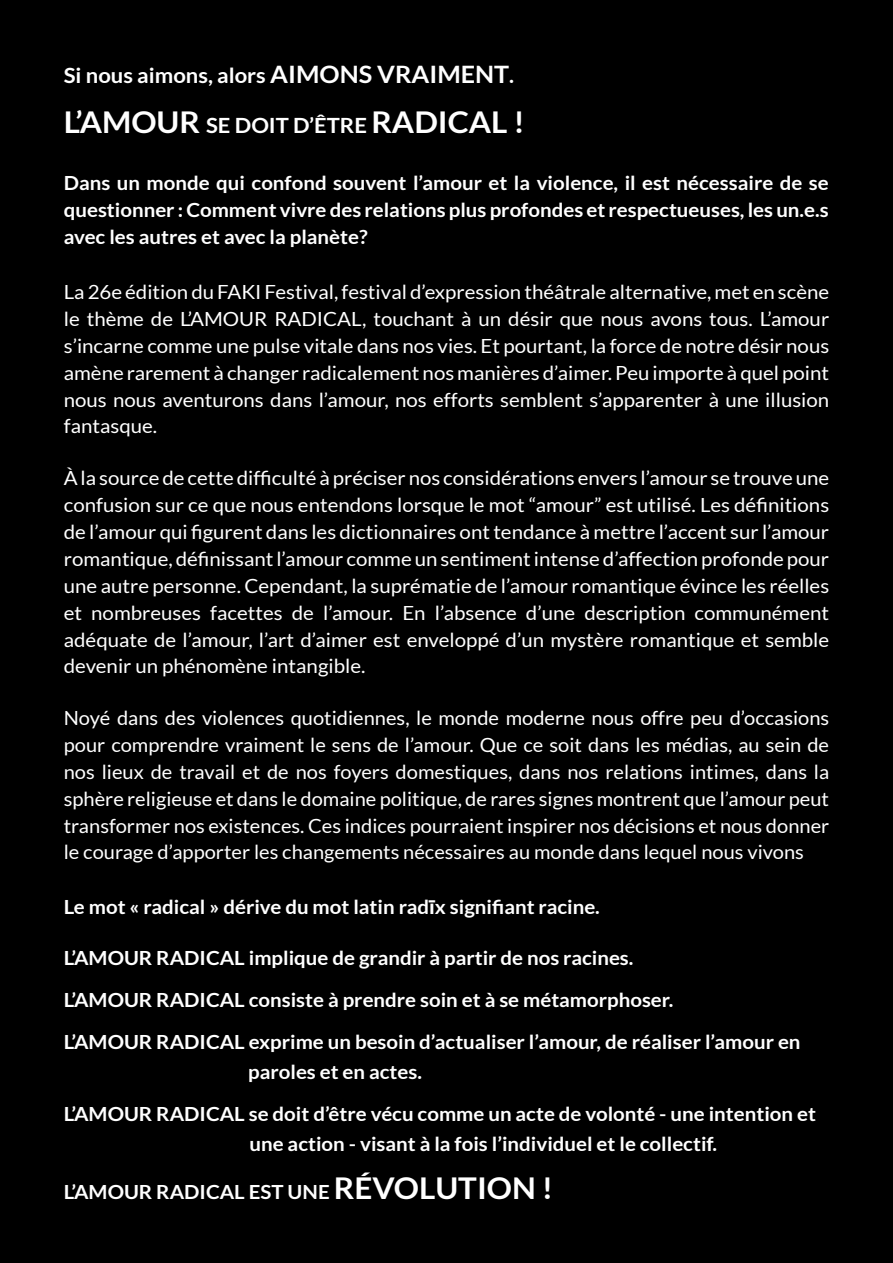
<style>
.page{position:relative;width:893px;height:1263px;background:#000}
.page>*{position:absolute;margin:0;border:0;box-sizing:border-box;transform-origin:0 0}
.t1{font:700 30px "Lato";color:#fff;scale:1.05 1}
.t2{font:700 21px "Lato";color:#fff;scale:1.05 1}
.t3{font:19.5px/26.8px "Lato";color:#fff;text-align:justify;scale:1.05 1}
.t4{font:700 19.5px/42px "Lato";color:#fff;scale:1.05 1}
.t5{font:19.5px/26.7px "Lato";color:#fff;text-align:justify}
.s1{font-size:24px}
.s2{font-size:21px}
.s3{font-family:"Arial"}
.s4{font-size:30px}
</style>
<div class="page">
<p class="t2" style="left:64px;top:63px;width:430px">Si nous aimons, alors <span class="s1">AIMONS VRAIMENT</span>.</p>
<h1 class="t1" style="left:64px;top:104px;width:441px">L’AMOUR <span class="s2">SE DOIT D’ÊTRE</span> RADICAL !</h1>
<p class="t4" style="left:64px;top:169px;width:730px;line-height:27px;text-align:justify">Dans un monde qui confond souvent l’amour et la violence, il est nécessaire de se questionner : Comment vivre des relations plus profondes et respectueuses, les un.e.s avec les autres et avec la planète?</p>
<p class="t3" style="left:64px;top:279px;width:731px">La 26e édition du FAKI Festival, festival d’expression théâtrale alternative, met en scène le thème de L’AMOUR RADICAL, touchant à un désir que nous avons tous. L’amour s’incarne comme une pulse vitale dans nos vies. Et pourtant, la force de notre désir nous amène rarement à changer radicalement nos manières d’aimer. Peu importe à quel point nous nous aventurons dans l’amour, nos efforts semblent s’apparenter à une illusion fantasque.</p>
<p class="t3" style="left:64px;top:465px;width:730px">À la source de cette difficulté à préciser nos considérations envers l’amour se trouve une confusion sur ce que nous entendons lorsque le mot “amour” est utilisé. Les définitions de l’amour qui figurent dans les dictionnaires ont tendance à mettre l’accent sur l’amour romantique, définissant l’amour comme un sentiment intense d’affection profonde pour une autre personne. Cependant, la suprématie de l’amour romantique évince les réelles et nombreuses facettes de l’amour. En l’absence d’une description communément adéquate de l’amour, l’art d’aimer est enveloppé d’un mystère romantique et semble devenir un phénomène intangible.</p>
<p class="t5" style="left:64px;top:705px;width:767px">Noyé dans des violences quotidiennes, le monde moderne nous offre peu d’occasions pour comprendre vraiment le sens de l’amour. Que ce soit dans les médias, au sein de nos lieux de travail et de nos foyers domestiques, dans nos relations intimes, dans la sphère religieuse et dans le domaine politique, de rares signes montrent que l’amour peut transformer nos existences. Ces indices pourraient inspirer nos décisions et nous donner le courage d’apporter les changements nécessaires au monde dans lequel nous vivons</p>
<p class="t4" style="left:64px;top:886px;width:512px">Le mot « radical » dérive du mot latin rad<span class="s3">ī</span>x signifiant racine.</p>
<p class="t4" style="left:64px;top:937px;width:703px">L’AMOUR RADICAL implique de grandir à partir de nos racines.<br>L’AMOUR RADICAL consiste à prendre soin et à se métamorphoser.<br>L’AMOUR RADICAL exprime un besoin d’actualiser l’amour, de réaliser l’amour en</p>
<p class="t4" style="left:64px;top:1051px;width:718px;text-indent:184px">paroles et en actes.<br>L’AMOUR RADICAL se doit d’être vécu comme un acte de volonté - une intention et</p>
<p class="t4" style="left:249px;top:1123px;width:447px">une action - visant à la fois l’individuel et le collectif.</p>
<p class="t4" style="left:64px;top:1171px;width:468px">L’AMOUR RADICAL EST UNE <span class="s4">RÉVOLUTION !</span></p>
</div>
